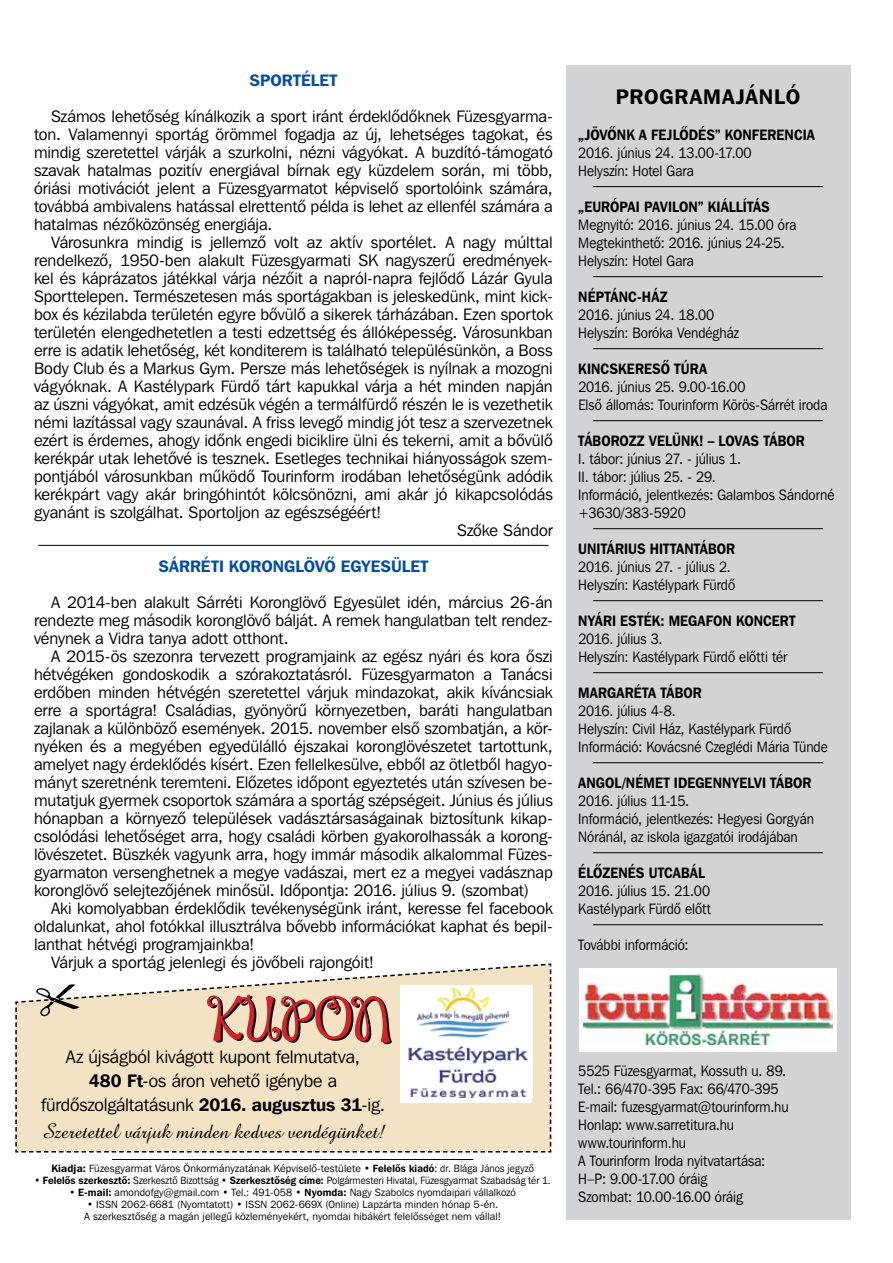
<style>
.page{position:relative;width:893px;height:1263px;background:#fff}
.page>*{position:absolute;margin:0;border:0;box-sizing:border-box;transform-origin:0 0}
.t1{font:21px "Amazone HU Normal";color:#000}
.t2{font:21px "Franklin Gothic Demi HU Demi";letter-spacing:.04em;color:#000}
.t3{font:18px/24px "Franklin Gothic Bk HU Book";letter-spacing:-.005em;color:#000;text-align:center}
.t4{font:16.5px/18px "Franklin Gothic Bk HU Book";letter-spacing:-.005em;color:#000;text-align:justify}
.t5{font:16.5px "Franklin Gothic Demi HU Demi";letter-spacing:.005em;color:#034ea2}
.t6{font:15px/18px "Franklin Gothic Bk HU Book";color:#000;scale:.9 1}
.t7{font:15px "Franklin Gothic Demi HU Demi";letter-spacing:.01em;color:#000;scale:.9 1}
.t8{font:10.5px/12px "Franklin Gothic Bk HU Book";letter-spacing:.01em;color:#000}
.t9{font:10.5px "Franklin Gothic Bk HU Book";letter-spacing:.01em;color:#000;scale:.93 1}
.s1{font-family:"Franklin Gothic Demi HU Demi"}
</style>
<div class="page">
<hr style="left:112px;top:1159px;width:361px;height:1px;background:#000">
<hr style="left:38px;top:545px;width:511px;height:1px;background:#000">
<svg style="left:15px;top:963px;width:536px;height:189px"></svg>
<div style="left:566px;top:66px;width:284px;height:1154px;background:#d1d3d4"></div>
<hr style="left:593px;top:186px;width:230px;height:1px;background:#000">
<hr style="left:593px;top:276px;width:230px;height:1px;background:#000">
<hr style="left:593px;top:348px;width:230px;height:1px;background:#000">
<hr style="left:593px;top:420px;width:230px;height:1px;background:#000">
<hr style="left:593px;top:528px;width:230px;height:1px;background:#000">
<hr style="left:593px;top:600px;width:230px;height:1px;background:#000">
<hr style="left:593px;top:672px;width:230px;height:1px;background:#000">
<hr style="left:593px;top:762px;width:230px;height:1px;background:#000">
<hr style="left:593px;top:852px;width:230px;height:1px;background:#000">
<hr style="left:593px;top:924px;width:230px;height:1px;background:#000">
<div style="left:579px;top:968px;width:258px;height:84px;background:#fff"></div>
<img style="left:583px;top:975px;width:249px;height:70px">
<p class="t5" style="left:249px;top:70px;width:89px">SPORTÉLET</p>
<p class="t4" style="left:34px;top:107px;width:520px;text-indent:17px">Számos lehetôség kínálkozik a sport iránt érdeklôdôknek Füzesgyarma&shy;ton. Valamennyi sportág örömmel fogadja az új, lehetséges tagokat, és mindig szeretettel várják a szurkolni, nézni vágyókat. A buzdító-támogató szavak hatalmas pozitív energiával bírnak egy küzdelem során, mi több, óriási motivációt jelent a Füzesgyarmatot képviselô sportolóink számára, továbbá ambivalens hatással elrettentô példa is lehet az ellenfél számára a hatalmas nézôközönség energiája.</p>
<p class="t4" style="left:51px;top:233px;width:503px">Városunkra mindig is jellemzô volt az aktív sportélet. A nagy múlttal</p>
<p class="t4" style="left:34px;top:251px;width:520px">rendelkezô, 1950-ben alakult Füzesgyarmati SK nagyszerû eredmények-</p>
<p class="t4" style="left:34px;top:269px;width:520px">kel és káprázatos játékkal várja nézôit a napról-napra fejlôdô Lázár Gyula</p>
<p class="t4" style="left:34px;top:287px;width:520px">Sporttelepen. Természetesen más sportágakban is jeleskedünk, mint kick-</p>
<p class="t4" style="left:34px;top:305px;width:520px">box és kézilabda területén egyre bôvülô a sikerek tárházában. Ezen sportok</p>
<p class="t4" style="left:34px;top:323px;width:520px">területén elengedhetetlen a testi edzettség és állóképesség. Városunkban</p>
<p class="t4" style="left:34px;top:341px;width:520px">erre is adatik lehetôség, két konditerem is található településünkön, a Boss</p>
<p class="t4" style="left:34px;top:359px;width:520px">Body Club és a Markus Gym. Persze más lehetôségek is nyílnak a mozogni</p>
<p class="t4" style="left:34px;top:377px;width:520px">vágyóknak. A Kastélypark Fürdô tárt kapukkal várja a hét minden napján</p>
<p class="t4" style="left:34px;top:395px;width:520px">az úszni vágyókat, amit edzésük végén a termálfürdô részén le is vezethetik</p>
<p class="t4" style="left:34px;top:413px;width:520px">némi lazítással vagy szaunával. A friss levegô mindig jót tesz a szervezetnek</p>
<p class="t4" style="left:34px;top:431px;width:520px">ezért is érdemes, ahogy idônk engedi biciklire ülni és tekerni, amit a bôvülô</p>
<p class="t4" style="left:34px;top:449px;width:520px">kerékpár utak lehetôvé is tesznek. Esetleges technikai hiányosságok szem-</p>
<p class="t4" style="left:34px;top:467px;width:520px">pontjából városunkban mûködô Tourinform irodában lehetôségünk adódik</p>
<p class="t4" style="left:34px;top:485px;width:520px">kerékpárt vagy akár bringóhintót kölcsönözni, ami akár jó kikapcsolódás</p>
<p class="t4" style="left:34px;top:503px;width:349px">gyanánt is szolgálhat. Sportoljon az egészségéért!</p>
<p class="t4" style="left:457px;top:521px;width:97px">Szôke Sándor</p>
<p class="t5" style="left:158px;top:556px;width:271px">SÁRRÉTI KORONGLÖVÔ EGYESÜLET</p>
<p class="t4" style="left:34px;top:593px;width:520px;text-indent:17px">A 2014-ben alakult Sárréti Koronglövô Egyesület idén, március 26-án rendezte meg második koronglövô bálját. A remek hangulatban telt rendez&shy;vénynek a Vidra tanya adott otthont.</p>
<p class="t4" style="left:34px;top:647px;width:520px;text-indent:17px">A 2015-ös szezonra tervezett programjaink az egész nyári és kora ôszi hétvégéken gondoskodik a szórakoztatásról. Füzesgyarmaton a Tanácsi erdôben minden hétvégén szeretettel várjuk mindazokat, akik kíváncsiak erre a sportágra! Családias, gyönyörû környezetben, baráti hangulatban zajlanak a különbözô események. 2015. november elsô szombatján, a kör&shy;nyéken és a megyében egyedülálló éjszakai koronglövészetet tartottunk, amelyet nagy érdeklôdés kísért. Ezen fellelkesülve, ebbôl az ötletbôl hagyo&shy;mányt szeretnénk teremteni. Elôzetes idôpont egyeztetés után szívesen be&shy;mutatjuk gyermek csoportok számára a sportág szépségeit. Június és július hónapban a környezô települések vadásztársaságainak biztosítunk kikap&shy;csolódási lehetôséget arra, hogy családi körben gyakorolhassák a korong&shy;lövészetet. Büszkék vagyunk arra, hogy immár második alkalommal Füzes&shy;gyarmaton versenghetnek a megye vadászai, mert ez a megyei vadásznap koronglövô selejtezôjének minôsül. Idôpontja: 2016. július 9. (szombat)</p>
<p class="t4" style="left:51px;top:899px;width:503px">Aki komolyabban érdeklôdik tevékenységünk iránt, keresse fel facebook</p>
<p class="t4" style="left:34px;top:917px;width:520px">oldalunkat, ahol fotókkal illusztrálva bôvebb információkat kaphat és bepil-</p>
<p class="t4" style="left:34px;top:935px;width:222px">lanthat hétvégi programjainkba!</p>
<p class="t4" style="left:51px;top:953px;width:325px">Várjuk a sportág jelenlegi és jövôbeli rajongóit!</p>
<p class="t2" style="left:616px;top:83px;width:186px">PROGRAMAJÁNLÓ</p>
<p class="t7" style="left:578px;top:125px;width:264px">„JÖVÔNK A FEJLÔDÉS” KONFERENCIA</p>
<p class="t6" style="left:578px;top:143px;width:194px">2016. június 24. 13.00-17.00<br>Helyszín: Hotel Gara</p>
<p class="t7" style="left:578px;top:197px;width:214px">„EURÓPAI PAVILON” KIÁLLÍTÁS</p>
<p class="t6" style="left:578px;top:215px;width:244px">Megnyitó: 2016. június 24. 15.00 óra<br>Megtekinthetô: 2016. június 24-25.<br>Helyszín: Hotel Gara</p>
<p class="t7" style="left:578px;top:287px;width:101px">NÉPTÁNC-HÁZ</p>
<p class="t6" style="left:578px;top:305px;width:180px">2016. június 24. 18.00<br>Helyszín: Boróka Vendégház</p>
<p class="t7" style="left:578px;top:359px;width:145px">KINCSKERESÔ TÚRA</p>
<p class="t6" style="left:578px;top:377px;width:278px">2016. június 25. 9.00-16.00<br>Elsô állomás: Tourinform Körös-Sárrét iroda</p>
<p class="t7" style="left:578px;top:431px;width:253px">TÁBOROZZ VELÜNK! – LOVAS TÁBOR</p>
<p class="t6" style="left:578px;top:449px;width:286px">I. tábor: június 27. - július 1.<br>II. tábor: július 25. - 29.<br>Információ, jelentkezés: Galambos Sándorné +3630/383-5920</p>
<p class="t7" style="left:578px;top:539px;width:176px">UNITÁRIUS HITTANTÁBOR</p>
<p class="t6" style="left:578px;top:557px;width:176px">2016. június 27. - július 2.<br>Helyszín: Kastélypark Fürdô</p>
<p class="t7" style="left:578px;top:611px;width:243px">NYÁRI ESTÉK: MEGAFON KONCERT</p>
<p class="t6" style="left:578px;top:629px;width:234px">2016. július 3.<br>Helyszín: Kastélypark Fürdô elôtti tér</p>
<p class="t7" style="left:578px;top:683px;width:139px">MARGARÉTA TÁBOR</p>
<p class="t6" style="left:578px;top:701px;width:279px">2016. július 4-8.<br>Helyszín: Civil Ház, Kastélypark Fürdô<br>Információ: Kovácsné Czeglédi Mária Tünde</p>
<p class="t7" style="left:578px;top:773px;width:261px">ANGOL/NÉMET IDEGENNYELVI TÁBOR</p>
<p class="t6" style="left:578px;top:791px;width:263px">2016. július 11-15.<br>Információ, jelentkezés: Hegyesi Gorgyán<br>Nóránál, az iskola igazgatói irodájában</p>
<p class="t7" style="left:578px;top:863px;width:142px">ÉLÔZENÉS UTCABÁL</p>
<p class="t6" style="left:578px;top:881px;width:149px">2016. július 15. 21.00<br>Kastélypark Fürdô elôtt</p>
<p class="t6" style="left:578px;top:935px;width:124px">További információ:</p>
<p class="t3" style="left:41px;top:1044px;width:346px">Az újságból kivágott kupont felmutatva,<br><span class="s1">480 FT</span>-os áron vehetô igénybe a fürdôszolgáltatásunk <span class="s1">2016. AUGUSZTUS 31</span>-ig.</p>
<p class="t1" style="left:41px;top:1119px;width:345px">Szeretettel várjuk minden kedves vendégünket!</p>
<p class="t8" style="left:51px;top:1162px;width:484px"><span class="s1">KIADJA:</span> Füzesgyarmat Város Önkormányzatának Képviselô-testülete • <span class="s1">FELELÔS KIADÓ</span>: dr. Blága János jegyzô</p>
<p class="t9" style="left:34px;top:1174px;width:557px">• <span class="s1">FELELÔS SZERKESZTÔ:</span> Szerkesztô Bizottság • <span class="s1">SZERKESZTÔSÉG CÍME:</span> Polgármesteri Hivatal, Füzesgyarmat Szabadság tér 1.</p>
<p class="t9" style="left:69px;top:1186px;width:482px">• <span class="s1">E-MAIL:</span> amondofgy@gmail.com • Tel.: 491-058 • <span class="s1">NYOMDA:</span> Nagy Szabolcs nyomdaipari vállalkozó</p>
<p class="t8" style="left:84px;top:1198px;width:418px">• ISSN 2062-6681 (Nyomtatott) • ISSN 2062-669X (Online) Lapzárta minden hónap 5-én.<br>A szerkesztôség a magán jellegû közleményekért, nyomdai hibákért felelôsséget nem vállal!</p>
<p class="t6" style="left:578px;top:1061px;width:235px">5525 Füzesgyarmat, Kossuth u. 89.<br>Tel.: 66/470-395 Fax: 66/470-395<br>E-mail: fuzesgyarmat@tourinform.hu<br>Honlap: www.sarretitura.hu www.tourinform.hu<br>A Tourinform Iroda nyitvatartása:<br>H–P: 9.00-17.00 óráig<br>Szombat: 10.00-16.00 óráig</p>
</div>
